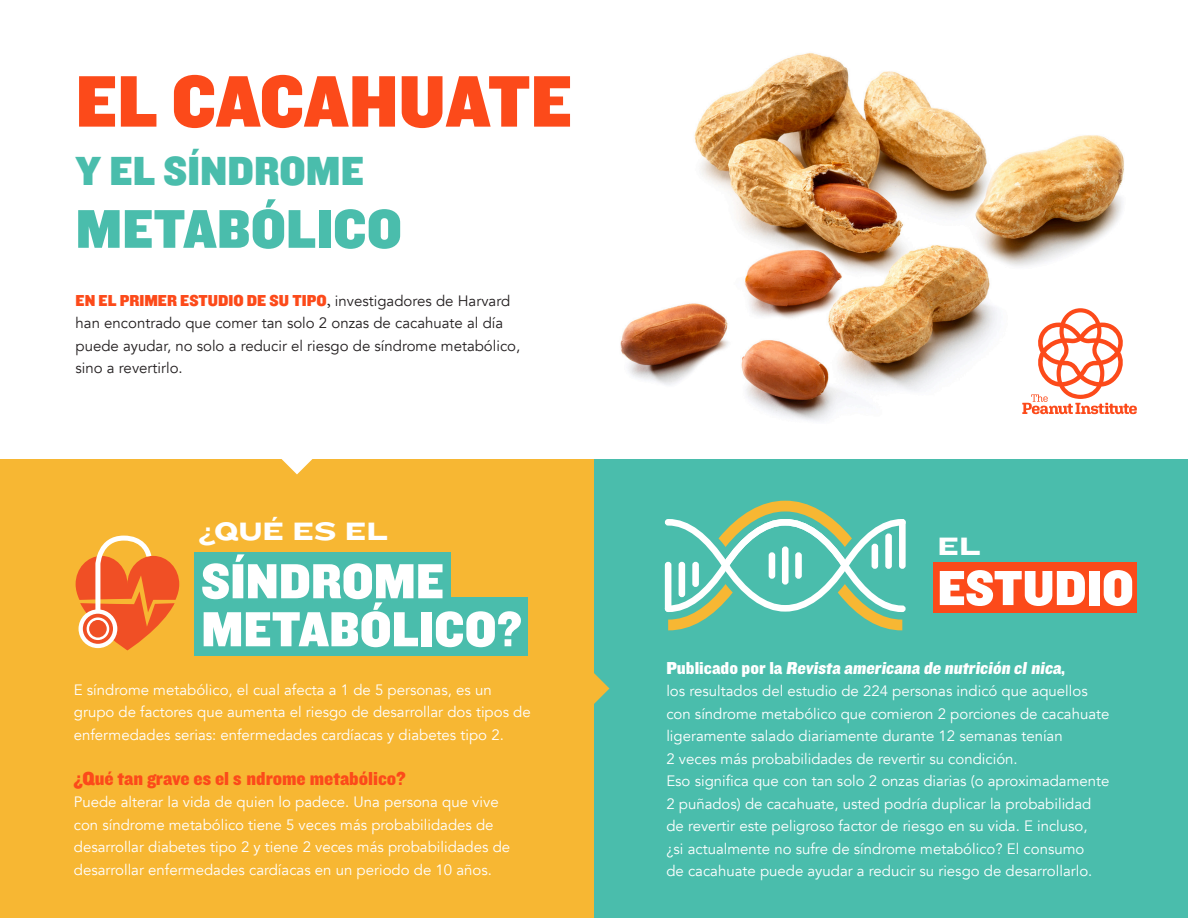
<style>
.page{position:relative;width:1188px;height:918px;background:#fff}
.page>*{position:absolute;margin:0;border:0;box-sizing:border-box;transform-origin:0 0}
.t1{font:75.75px "Knockout HTF71 Full Middlewt";color:#fc4a1a}
.t2{font:56.55px "Knockout HTF71 Full Middlewt";color:#4abdac}
.t3{font:51.15px/48px "Knockout HTF71 Full Middlewt";color:#fff}
.t4{font:42.3px "Knockout HTF71 Full Middlewt";color:#4abdac}
.t5{font:26.1px "Knockout HTF54 Sumo";color:#fff}
.t6{font:19.5px "Knockout HTF71 Full Middlewt";color:#fc4a1a}
.t7{font:18px "Knockout HTF71 Full Middlewt";color:#fff}
.t8{font:16.5px "Knockout HTF71 Full Middlewt";color:#fc4a1a}
.t9{font:15px/22.5px "Avenir";color:#fff}
.t10{font:15px/22.5px "Avenir";color:#231f20}
.s1{font-family:"Minion Pro";font-size:18px;color:#231f20}
.s2{font-family:"Avenir";font-size:15px;color:#231f20}
</style>
<div class="page">
<img style="left:620px;top:53px;width:514px;height:368px">
<div style="left:0;top:459px;width:594px;height:459px;background:#f7b733"></div>
<div style="left:594px;top:459px;width:594px;height:459px;background:#4abdac"></div>
<svg style="left:281px;top:459px;width:32px;height:15px"></svg>
<svg style="left:594px;top:673px;width:15px;height:31px"></svg>
<svg style="left:1022px;top:308px;width:115px;height:106px"></svg>
<svg style="left:664px;top:501px;width:242px;height:129px"></svg>
<div style="left:195px;top:597px;width:333px;height:59px;background:#4abdac"></div>
<div style="left:195px;top:552px;width:256px;height:54px;background:#4abdac"></div>
<div style="left:933px;top:563px;width:204px;height:50px;background:#fc4a1a"></div>
<svg style="left:76px;top:536px;width:103px;height:114px"></svg>
<p class="t1" style="left:76px;top:61px;width:498px">EL CACAHUATE</p>
<p class="t4" style="left:76px;top:148px;width:290px">Y EL SÍNDROME</p>
<p class="t2" style="left:76px;top:199px;width:328px">METABÓLICO</p>
<p class="t8" style="left:76px;top:292px;width:436px">EN EL PRIMER ESTUDIO DE SU TIPO<span class="s1">,</span> <span class="s2">investigadores de Harvard</span></p>
<p class="t10" style="left:76px;top:312px;width:446px">han encontrado que comer tan solo 2 onzas de cacahuate al día puede ayudar, no solo a reducir el riesgo de síndrome metabólico, sino a revertirlo.</p>
<p class="t5" style="left:200px;top:516px;width:190px">¿QUÉ ES EL</p>
<p class="t3" style="left:201px;top:559px;width:322px">SÍNDROME<br>METABÓLICO?</p>
<p class="t9" style="left:74px;top:679px;width:458px">E síndrome metabólico, el cual afecta a 1 de 5 personas, es un grupo de factores que aumenta el riesgo de desarrollar dos tipos de enfermedades serias: enfermedades cardíacas y diabetes tipo 2.</p>
<p class="t6" style="left:74px;top:768px;width:334px">¿Qué tan grave es el síndrome metabólico?</p>
<p class="t9" style="left:74px;top:791px;width:438px">Puede alterar la vida de quien lo padece. Una persona que vive con síndrome metabólico tiene 5 veces más probabilidades de desarrollar diabetes tipo 2 y tiene 2 veces más probabilidades de desarrollar enfermedades cardíacas en un periodo de 10 años.</p>
<p class="t5" style="left:937px;top:531px;width:45px">EL</p>
<p class="t3" style="left:937px;top:565px;width:198px">ESTUDIO</p>
<p class="t7" style="left:666px;top:658px;width:400px">P u b l i c a d o p o r l a Revista americana de nutrición clínica,</p>
<p class="t9" style="left:666px;top:680px;width:445px">los resultados del estudio de 224 personas indicó que aquellos con síndrome metabólico que comieron 2 porciones de cacahuate ligeramente salado diariamente durante 12 semanas tenían<br>2 veces más probabilidades de revertir su condición.</p>
<p class="t9" style="left:666px;top:770px;width:445px">Eso significa que con tan solo 2 onzas diarias (o aproximadamente 2 puñados) de cacahuate, usted podría duplicar la probabilidad de revertir este peligroso factor de riesgo en su vida. E incluso,<br>¿si actualmente no sufre de síndrome metabólico? El consumo<br>de cacahuate puede ayudar a reducir su riesgo de desarrollarlo.</p>
</div>
